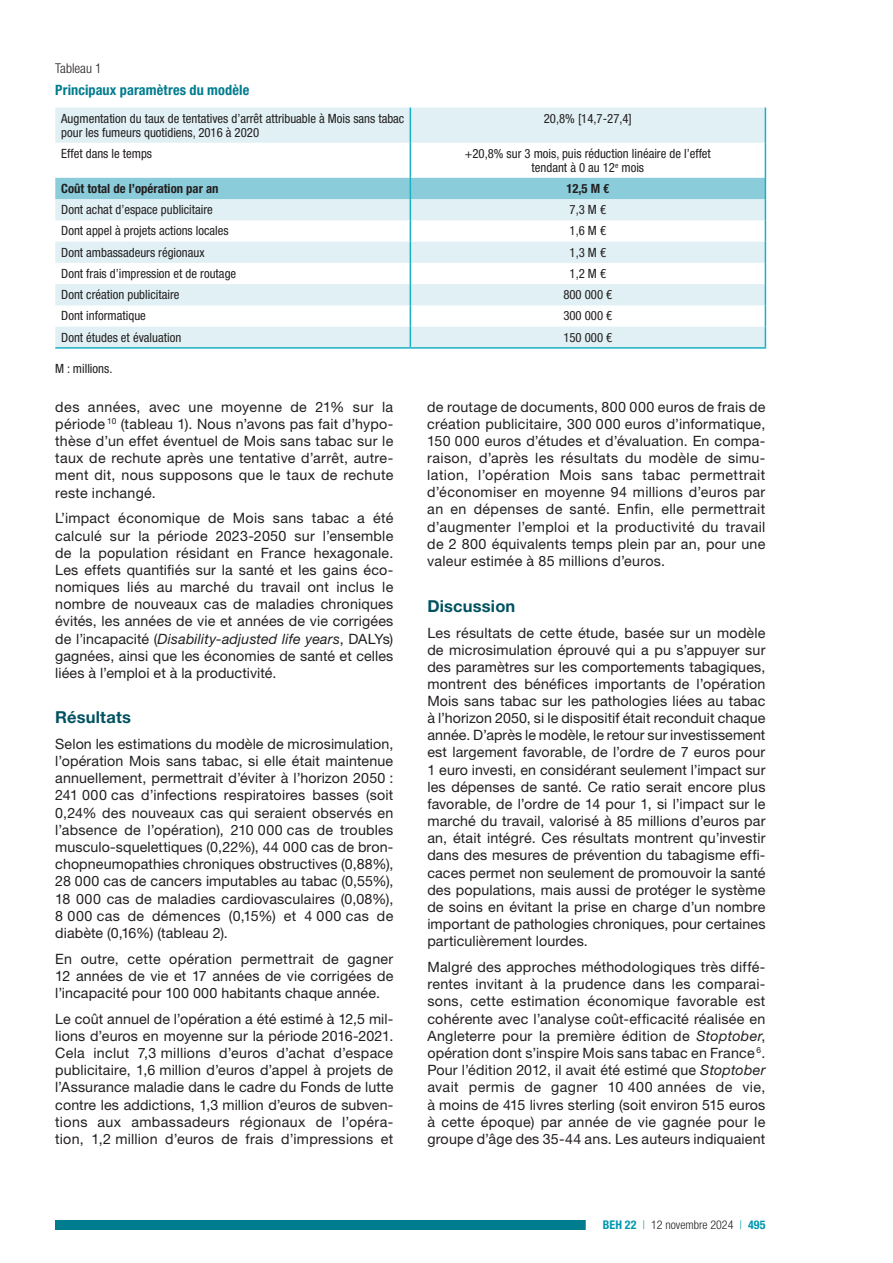
<style>
.page{position:relative;width:893px;height:1263px;background:#fff}
.page>*{position:absolute;margin:0;border:0;box-sizing:border-box;transform-origin:0 0}
.t1{font:700 16.5px "Helvetica Neue LT Std";letter-spacing:.01em;color:#005260}
.t2{font:14.25px/17.2px "Helvetica Neue LT Std";letter-spacing:.015em;color:#231f20;text-align:justify}
.t3{font:700 condensed 14.25px "Helvetica Neue LT Std";letter-spacing:.01em;color:#007c8f}
.t4{font:300 condensed 13.5px "Helvetica Neue LT Std";color:#231f20}
.t5{font:condensed 12.75px/14px "Helvetica Neue LT Std";color:#231f20}
.t6{font:700 condensed 12.75px "Helvetica Neue LT Std";color:#231f20}
.t7{font:300 condensed 12px "Helvetica Neue LT Std";color:#231f20}
.s1{font-style:italic}
.s2{font-weight:700;color:#0098af}
.s3{color:#0098af}
</style>
<div class="page">
<div style="left:55px;top:1220px;width:596px;height:10px;background:#007c8f"></div>
<div style="left:586px;top:1219px;width:197px;height:12px;background:#fff"></div>
<svg style="left:55px;top:108px;width:710px;height:70px"></svg>
<hr style="left:410px;top:108px;width:1px;height:35px;background:#1aafc4">
<hr style="left:765px;top:108px;width:1px;height:35px;background:#1aafc4">
<hr style="left:410px;top:143px;width:1px;height:35px;background:#1aafc4">
<hr style="left:765px;top:143px;width:1px;height:35px;background:#1aafc4">
<hr style="left:55px;top:347px;width:355px;height:2px;background:#1aafc4">
<svg style="left:55px;top:178px;width:711px;height:169px"></svg>
<hr style="left:410px;top:347px;width:356px;height:2px;background:#1aafc4">
<p class="t4" style="left:55px;top:61px;width:48px">Tableau 1</p>
<p class="t3" style="left:55px;top:81px;width:195px">Principaux paramètres du modèle</p>
<p class="t5" style="left:61px;top:111px;width:345px">Augmentation du taux de tentatives d’arrêt attribuable à Mois sans tabac pour les fumeurs quotidiens, 2016 à 2020</p>
<p class="t5" style="left:544px;top:111px;width:90px">20,8% [14,7-27,4]</p>
<p class="t5" style="left:61px;top:146px;width:92px">Effet dans le temps</p>
<p class="t5" style="left:465px;top:146px;width:248px;text-align:center">+20,8% sur 3 mois, puis réduction linéaire de l’effet tendant à 0 au 12<sup>e</sup> mois</p>
<p class="t6" style="left:61px;top:181px;width:159px">Coût total de l’opération par an</p>
<p class="t6" style="left:566px;top:181px;width:45px">12,5 M €</p>
<p class="t5" style="left:61px;top:203px;width:153px">Dont achat d’espace publicitaire</p>
<p class="t5" style="left:570px;top:203px;width:38px">7,3 M €</p>
<p class="t5" style="left:61px;top:224px;width:169px">Dont appel à projets actions locales</p>
<p class="t5" style="left:570px;top:224px;width:38px">1,6 M €</p>
<p class="t5" style="left:61px;top:245px;width:145px">Dont ambassadeurs régionaux</p>
<p class="t5" style="left:570px;top:245px;width:38px">1,3 M €</p>
<p class="t5" style="left:61px;top:266px;width:176px">Dont frais d’impression et de routage</p>
<p class="t5" style="left:570px;top:266px;width:38px">1,2 M €</p>
<p class="t5" style="left:61px;top:288px;width:120px">Dont création publicitaire</p>
<p class="t5" style="left:563px;top:288px;width:50px">800 000 €</p>
<p class="t5" style="left:61px;top:309px;width:86px">Dont informatique</p>
<p class="t5" style="left:563px;top:309px;width:50px">300 000 €</p>
<p class="t5" style="left:61px;top:330px;width:121px">Dont études et évaluation</p>
<p class="t5" style="left:563px;top:330px;width:50px">150 000 €</p>
<p class="t5" style="left:55px;top:362px;width:59px">M : millions.</p>
<p class="t2" style="left:55px;top:398px;width:340px">des années, avec une moyenne de 21% sur la période <sup>10</sup> (tableau 1). Nous n’avons pas fait d’hypo&shy;thèse d’un effet éventuel de Mois sans tabac sur le taux de rechute après une tentative d’arrêt, autre&shy;ment dit, nous supposons que le taux de rechute reste inchangé.</p>
<p class="t2" style="left:55px;top:509px;width:340px;text-align:left">L’impact économique de Mois sans tabac a été calculé sur la période 2023-2050 sur l’ensemble de la population résidant en France hexagonale.<br>Les effets quantifiés sur la santé et les gains éco-- nomiques liés au marché du travail ont inclus le nombre de nouveaux cas de maladies chroniques évités, les années de vie et années de vie corrigées de l’incapacité (<span class="s1">Disability-adjusted life years</span>, DALYs) gagnées, ainsi que les économies de santé et celles liées à l’emploi et à la productivité.</p>
<p class="t1" style="left:55px;top:707px;width:77px">Résultats</p>
<p class="t2" style="left:55px;top:735px;width:340px">Selon les estimations du modèle de microsimulation, l’opération Mois sans tabac, si elle était maintenue annuellement, permettrait d’éviter à l’horizon 2050 :<br>241 000 cas d’infections respiratoires basses (soit 0,24% des nouveaux cas qui seraient observés en l’absence de l’opération), 210 000 cas de troubles musculo-squelettiques (0,22%), 44 000 cas de bron&shy;chopneumopathies chroniques obstructives (0,88%), 28 000 cas de cancers imputables au tabac (0,55%), 18 000 cas de maladies cardiovasculaires (0,08%), 8 000 cas de démences (0,15%) et 4 000 cas de diabète (0,16%) (tableau 2).</p>
<p class="t2" style="left:55px;top:950px;width:340px">En outre, cette opération permettrait de gagner 12 années de vie et 17 années de vie corrigées de l’incapacité pour 100 000 habitants chaque année.</p>
<p class="t2" style="left:55px;top:1010px;width:340px">Le coût annuel de l’opération a été estimé à 12,5 mil&shy;lions d’euros en moyenne sur la période 2016-2021.<br>Cela inclut 7,3 millions d’euros d’achat d’espace publicitaire, 1,6 million d’euros d’appel à projets de l’Assurance maladie dans le cadre du Fonds de lutte contre les addictions, 1,3 million d’euros de subven&shy;tions aux ambassadeurs régionaux de l’opéra&shy;tion, 1,2 million d’euros de frais d’impressions et</p>
<p class="t2" style="left:427px;top:398px;width:340px">de routage de documents, 800 000 euros de frais de création publicitaire, 300 000 euros d’informatique, 150 000 euros d’études et d’évaluation. En compa&shy;raison, d’après les résultats du modèle de simu&shy;lation, l’opération Mois sans tabac permettrait d’économiser en moyenne 94 millions d’euros par an en dépenses de santé. Enfin, elle permettrait d’augmenter l’emploi et la productivité du travail de 2 800 équivalents temps plein par an, pour une valeur estimée à 85 millions d’euros.</p>
<p class="t1" style="left:427px;top:596px;width:90px">Discussion</p>
<p class="t2" style="left:427px;top:624px;width:340px">Les résultats de cette étude, basée sur un modèle de microsimulation éprouvé qui a pu s’appuyer sur des paramètres sur les comportements tabagiques, montrent des bénéfices importants de l’opération Mois sans tabac sur les pathologies liées au tabac à l’horizon 2050, si le dispositif était reconduit chaque année. D’après le modèle, le retour sur investissement est largement favorable, de l’ordre de 7 euros pour 1 euro investi, en considérant seulement l’impact sur les dépenses de santé. Ce ratio serait encore plus favorable, de l’ordre de 14 pour 1, si l’impact sur le marché du travail, valorisé à 85 millions d’euros par an, était intégré. Ces résultats montrent qu’investir dans des mesures de prévention du tabagisme effi&shy;caces permet non seulement de promouvoir la santé des populations, mais aussi de protéger le système de soins en évitant la prise en charge d’un nombre important de pathologies chroniques, pour certaines particulièrement lourdes.</p>
<p class="t2" style="left:427px;top:958px;width:340px">Malgré des approches méthodologiques très diffé&shy;rentes invitant à la prudence dans les comparai&shy;sons, cette estimation économique favorable est cohérente avec l’analyse coût-efficacité réalisée en Angleterre pour la première édition de <span class="s1">Stoptober</span>, opération dont s’inspire Mois sans tabac en France <sup>6</sup>.<br>Pour l’édition 2012, il avait été estimé que <span class="s1">Stoptober </span>avait permis de gagner 10 400 années de vie, à moins de 415 livres sterling (soit environ 515 euros à cette époque) par année de vie gagnée pour le groupe d’âge des 35-44 ans. Les auteurs indiquaient</p>
<p class="t7" style="left:603px;top:1218px;width:164px"><span class="s2">BEH 22</span> <span class="s3">|</span> 12 novembre 2024 <span class="s3">|</span> <span class="s2">495</span></p>
</div>
